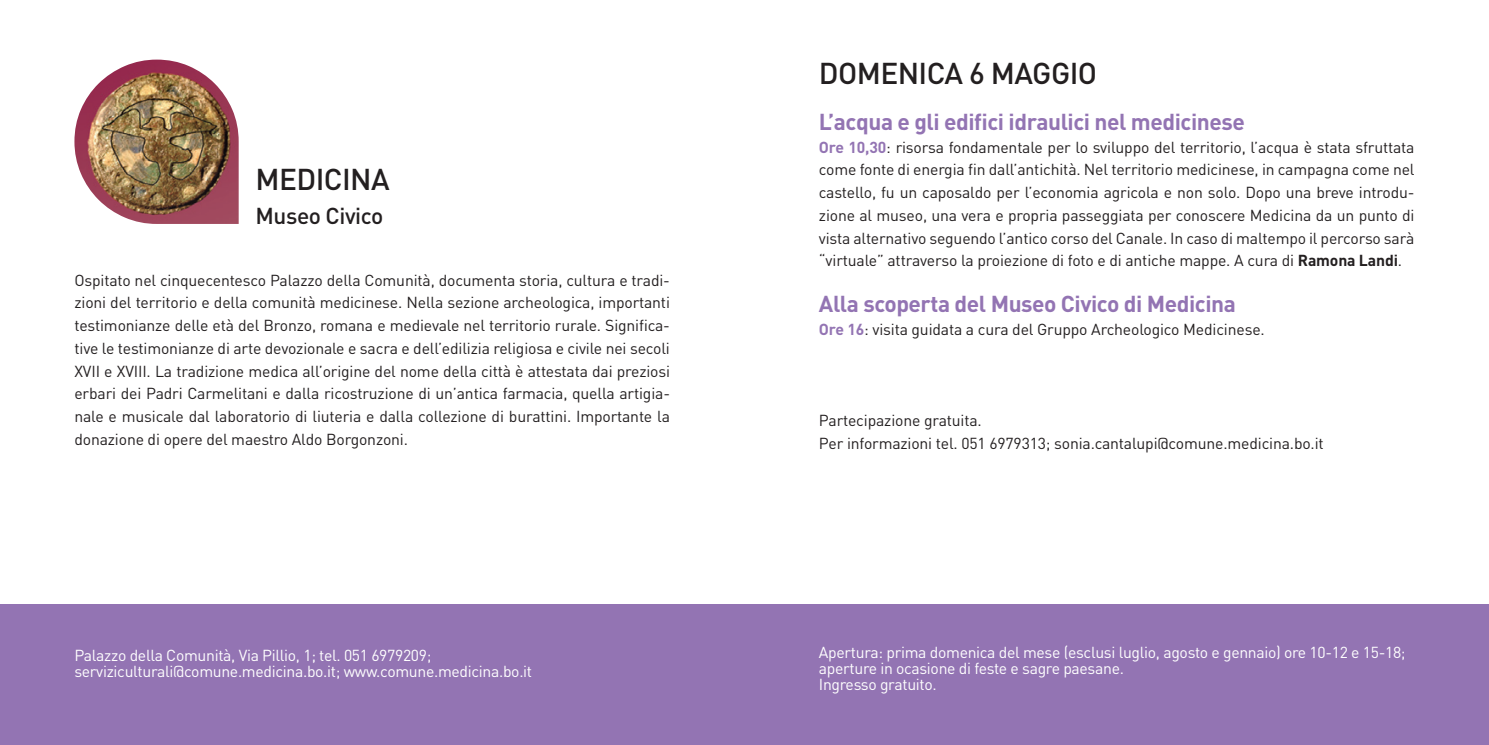
<style>
.page{position:relative;width:1489px;height:745px;background:#fff}
.page>*{position:absolute;margin:0;border:0;box-sizing:border-box;transform-origin:0 0}
.t1{font:500 29.75px "DIN";letter-spacing:-.02em;color:#231f20}
.t2{font:700 22.75px "DIN";letter-spacing:-.02em;color:#9374b3}
.t3{font:500 22.75px "DIN";letter-spacing:-.02em;color:#231f20}
.t4{font:15.75px/22.8px "DIN";letter-spacing:-.01em;color:#231f20;text-align:justify}
.t5{font:15.75px/15.8px "DIN";letter-spacing:-.02em;color:#fff}
.s1{font-weight:700;color:#9374b3}
.s2{font-weight:700}
</style>
<div class="page">
<div style="left:0;top:604px;width:1488px;height:140px;background:#9374b3"></div>
<img style="left:74px;top:60px;width:165px;height:164px">
<h1 class="t1" style="left:255px;top:160px;width:136px">MEDICINA</h1>
<h2 class="t3" style="left:255px;top:201px;width:129px">Museo Civico</h2>
<p class="t4" style="left:74px;top:268px;width:597px">Ospitato nel cinquecentesco Palazzo della Comunità, documenta storia, cultura e tradi&shy;zioni del territorio e della comunità medicinese. Nella sezione archeologica, importanti testimonianze delle età del Bronzo, romana e medievale nel territorio rurale. Significa&shy;tive le testimonianze di arte devozionale e sacra e dell’edilizia religiosa e civile nei secoli XVII e XVIII. La tradizione medica all’origine del nome della città è attestata dai preziosi erbari dei Padri Carmelitani e dalla ricostruzione di un’antica farmacia, quella artigia&shy;nale e musicale dal laboratorio di liuteria e dalla collezione di burattini. Importante la donazione di opere del maestro Aldo Borgonzoni.</p>
<p class="t5" style="left:74px;top:646px;width:459px">Palazzo della Comunità, Via Pillio, 1; tel. 051 6979209; serviziculturali@comune.medicina.bo.it; www.comune.medicina.bo.it</p>
<h1 class="t1" style="left:819px;top:54px;width:280px">DOMENICA 6 MAGGIO</h1>
<h2 class="t2" style="left:819px;top:107px;width:427px">L’acqua e gli edifici idraulici nel medicinese</h2>
<p class="t4" style="left:819px;top:135px;width:597px"><span class="s1">Ore 10,30</span>: risorsa fondamentale per lo sviluppo del territorio, l’acqua è stata sfruttata come fonte di energia fin dall’antichità. Nel territorio medicinese, in campagna come nel castello, fu un caposaldo per l’economia agricola e non solo. Dopo una breve introdu&shy;zione al museo, una vera e propria passeggiata per conoscere Medicina da un punto di vista alternativo seguendo l’antico corso del Canale. In caso di maltempo il percorso sarà “virtuale” attraverso la proiezione di foto e di antiche mappe. A cura di <span class="s2">Ramona Landi</span>.</p>
<h2 class="t2" style="left:819px;top:289px;width:418px">Alla scoperta del Museo Civico di Medicina</h2>
<p class="t4" style="left:819px;top:317px;width:447px"><span class="s1">Ore 16</span>: visita guidata a cura del Gruppo Archeologico Medicinese.</p>
<p class="t4" style="left:819px;top:408px;width:506px">Partecipazione gratuita.<br>Per informazioni tel. 051 6979313; sonia.cantalupi@comune.medicina.bo.it</p>
<p class="t5" style="left:819px;top:643px;width:588px">Apertura: prima domenica del mese (esclusi luglio, agosto e gennaio) ore 10-12 e 15-18; aperture in ocasione di feste e sagre paesane.<br>Ingresso gratuito.</p>
</div>
